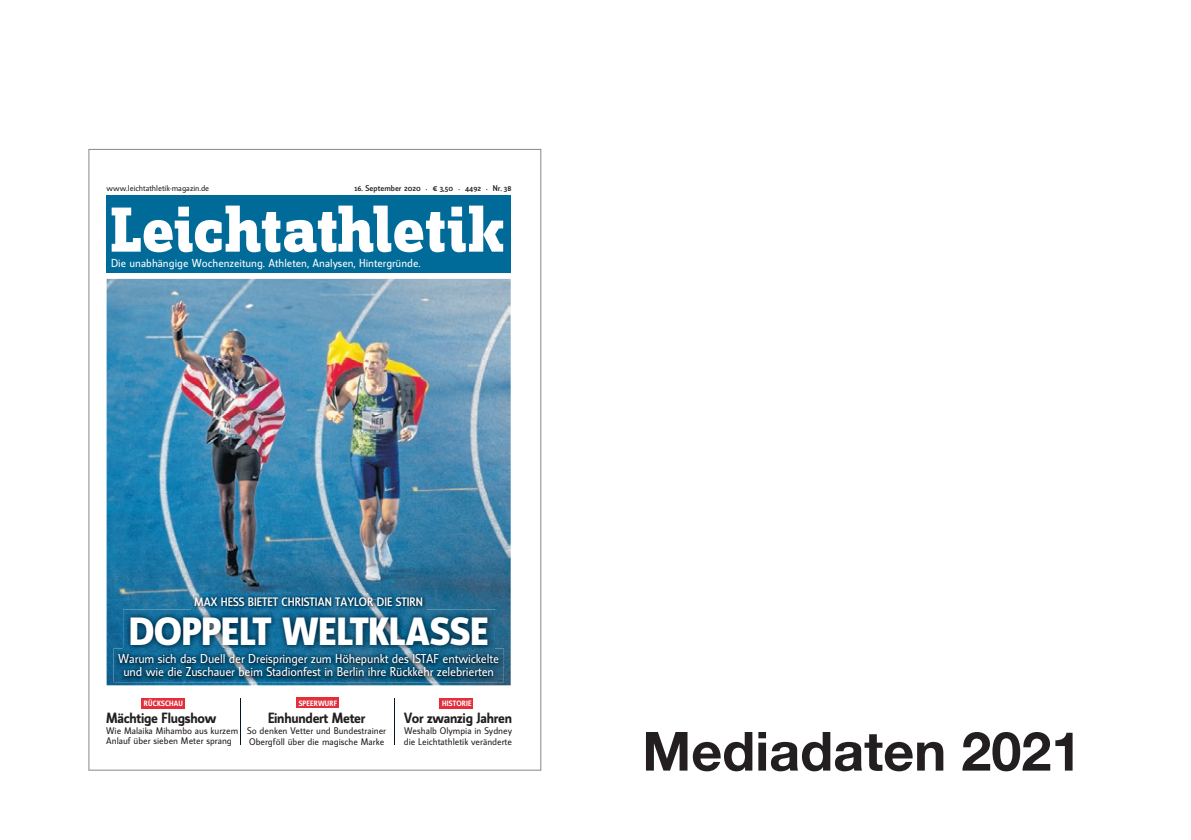
<style>
.page{position:relative;width:1191px;height:840px;background:#fff}
.page>*{position:absolute;margin:0;border:0;box-sizing:border-box;transform-origin:0 0}
.t1{font:800 66px "Zine Slab Dis";color:#fff}
.t2{font:700 54px "Helvetica Neue";color:#231f20}
.t3{font:38.2px "Manual Sans Exbo";color:#fff}
.t4{font:14.4px "Manual Sans Bold Tf";letter-spacing:-.015em;color:#231f20}
.t5{font:12.4px/13.2px "Manual Sans Regular Lf";letter-spacing:-.01em;color:#fff;text-align:center}
.t6{font:11.8px "Manual Sans Medium Tf";color:#fff}
.t7{font:11.2px "Manual Sans Regular Tf";color:#fff}
.t8{font:9.4px/10.6px "Manual Sans Regular Lf";color:#231f20}
.t9{font:500 8.2px "Manual Sans";color:#231f20}
.t10{font:8.2px "Manual Sans";color:#231f20}
.t11{font:7.4px "Manual Sans Bold Tf";letter-spacing:.02em;color:#fff}
</style>
<div class="page">
<div style="left:107px;top:195px;width:404px;height:77px;background:#006b98"></div>
<hr style="left:394px;top:697px;width:1px;height:47px;background:#011622">
<hr style="left:240px;top:697px;width:1px;height:47px;background:#011622">
<div style="left:296px;top:697px;width:43px;height:11px;background:#e42e3c"></div>
<div style="left:141px;top:697px;width:44px;height:11px;background:#e42e3c"></div>
<div style="left:440px;top:697px;width:33px;height:11px;background:#e42e3c"></div>
<img style="left:107px;top:279px;width:404px;height:406px">
<img style="left:113px;top:648px;width:391px;height:33px">
<img style="left:123px;top:609px;width:372px;height:43px">
<img style="left:191px;top:593px;width:235px;height:16px">
<img style="left:191px;top:609px;width:235px;height:1px">
<p class="t10" style="left:107px;top:183px;width:104px">www.leichtathletik-magazin.de</p>
<p class="t9" style="left:354px;top:183px;width:158px">16. September 2020 . € 3,50 . 4492 . Nr. 38</p>
<h1 class="t1" style="left:111px;top:195px;width:394px">Leichtathletik</h1>
<p class="t7" style="left:111px;top:257px;width:311px">Die unabhängige Wochenzeitung. Athleten, Analysen, Hintergründe.</p>
<p class="t6" style="left:194px;top:594px;width:230px">MAX HESS BIETET CHRISTIAN TAYLOR DIE STIRN</p>
<h3 class="t3" style="left:129px;top:608px;width:360px">DOPPELT WELTKLASSE</h3>
<h3 class="t5" style="left:118px;top:652px;width:382px">Warum sich das Duell der Dreispringer zum Höhepunkt des ISTAF entwickelte und wie die Zuschauer beim Stadionfest in Berlin ihre Rückkehr zelebrierten</h3>
<p class="t11" style="left:144px;top:698px;width:40px">RÜCKSCHAU</p>
<h3 class="t4" style="left:106px;top:709px;width:112px">Mächtige Flugshow</h3>
<p class="t8" style="left:106px;top:724px;width:134px">Wie Malaika Mihambo aus kurzem<br>Anlauf über sieben Meter sprang</p>
<p class="t11" style="left:299px;top:698px;width:40px">SPEERWURF</p>
<h3 class="t4" style="left:268px;top:709px;width:99px">Einhundert Meter</h3>
<p class="t8" style="left:247px;top:725px;width:140px">So denken Vetter und Bundestrainer<br>Obergföll über die magische Marke</p>
<p class="t11" style="left:442px;top:698px;width:31px">HISTORIE</p>
<h3 class="t4" style="left:404px;top:709px;width:110px">Vor zwanzig Jahren</h3>
<p class="t8" style="left:404px;top:725px;width:110px">Weshalb Olympia in Sydney die Leichtathletik veränderte</p>
<h2 class="t2" style="left:642px;top:717px;width:441px">Mediadaten 2021</h2>
</div>
